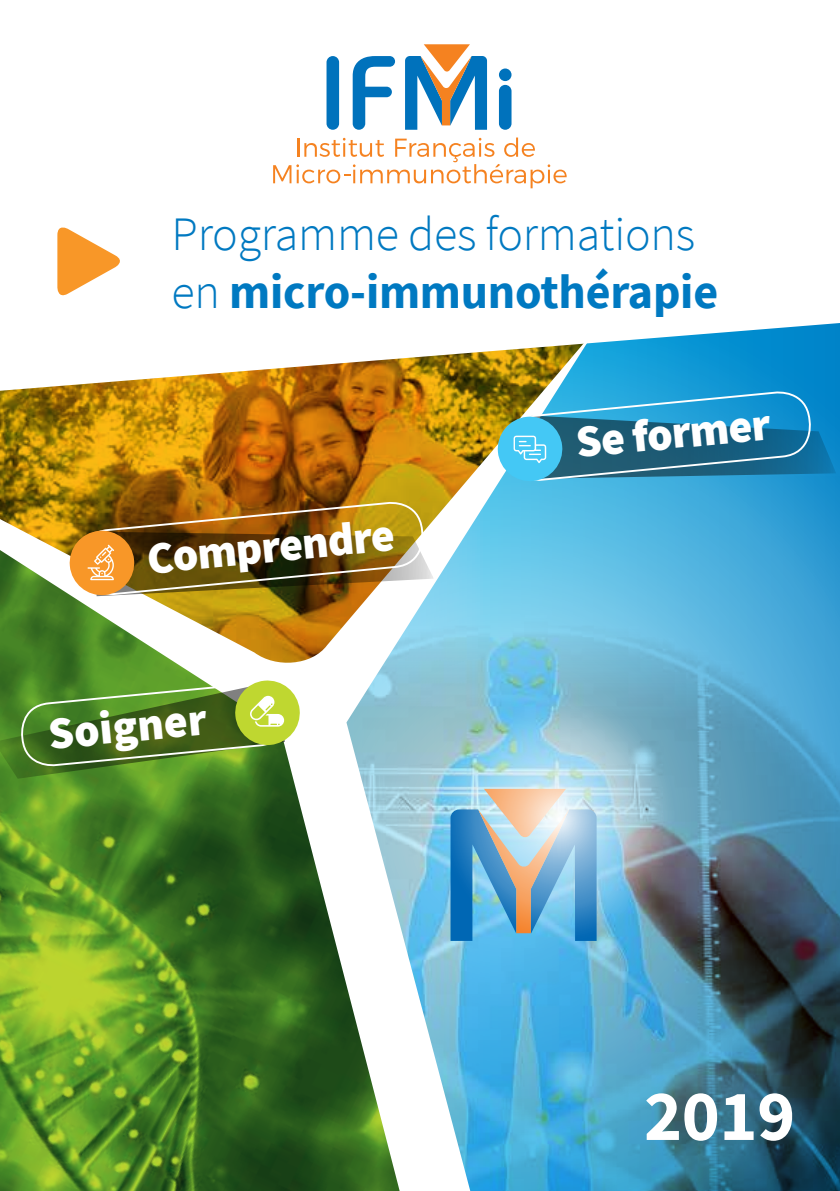
<style>
.page{position:relative;width:840px;height:1191px;background:#fff}
.page>*{position:absolute;margin:0;border:0;box-sizing:border-box;transform-origin:0 0}
.t1{font:700 72px "Source Sans Pro";color:#fff}
.t2{font:300 48px/57.6px "Source Sans Pro";letter-spacing:-.005em;color:#0079c1}
.t3{font:900 45.6px "Source Sans Pro";color:#fff}
.s1{font-weight:700}
</style>
<div class="page">
<img style="left:595px;top:476px;width:244px;height:715px">
<svg style="left:437px;top:692px;width:241px;height:253px;background:#8eb6c9"></svg>
<svg style="left:530px;top:173px;width:309px;height:218px"></svg>
<img style="left:0;top:329px;width:595px;height:862px">
<svg style="left:0;top:679px;width:301px;height:99px;background:#638d35"></svg>
<svg style="left:68px;top:500px;width:365px;height:97px;background:#8f6b28"></svg>
<svg style="left:496px;top:389px;width:339px;height:94px;background:#318aad"></svg>
<div style="left:498px;top:85px;width:13px;height:45px;background:#0072bc;border-radius:6px"></div>
<svg style="left:352px;top:56px;width:43px;height:74px"></svg>
<div style="left:498px;top:68px;width:13px;height:13px;background:#0072bc;border-radius:50%"></div>
<div style="left:326px;top:56px;width:13px;height:74px;background:#0072bc;border-radius:6px"></div>
<svg style="left:405px;top:44px;width:81px;height:86px"></svg>
<svg style="left:273px;top:137px;width:293px;height:51px"></svg>
<svg style="left:57px;top:227px;width:63px;height:69px"></svg>
<p class="t2" style="left:171px;top:206px;width:547px">Programme des formations en <span class="s1">micro-immunothérapie</span></p>
<p class="t3" style="left:143px;top:528px;width:250px;rotate:-6deg">Comprendre</p>
<p class="t3" style="left:45px;top:703px;width:160px;rotate:-6deg">Soigner</p>
<p class="t3" style="left:572px;top:412px;width:196px;rotate:-6deg">Se former</p>
<h1 class="t1" style="left:643px;top:1067px;width:152px">2019</h1>
</div>
